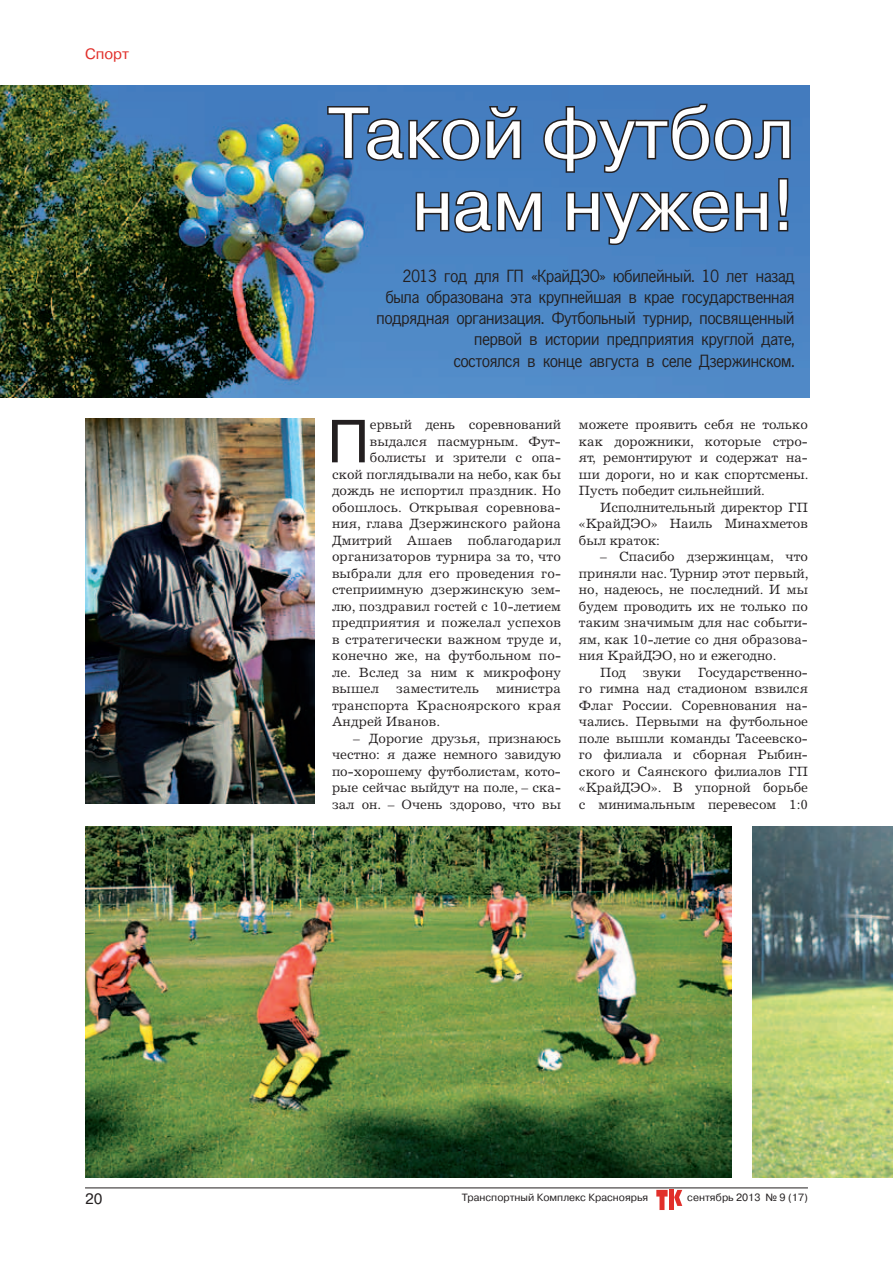
<style>
.page{position:relative;width:893px;height:1263px;background:#fff}
.page>*{position:absolute;margin:0;border:0;box-sizing:border-box;transform-origin:0 0}
.t1{font:72px/72px "zn Pragmatica";color:#fff;text-align:right}
.t2{font:60.6px "zn Pragmatica";color:#231f20}
.t3{font:18px/21px "zn News Gothic";color:#231f20;text-align:right}
.t4{font:15px "zn Pragmatica";color:#e12f2a}
.t5{font:15px "zn Pragmatica";color:#231f20}
.t6{font:13.5px/16.5px "zn Excelsior";color:#231f20;text-align:justify}
.t7{font:10.5px "zn Pragmatica";color:#231f20}
</style>
<div class="page">
<img style="left:0;top:85px;width:810px;height:313px">
<hr style="left:85px;top:1187px;width:723px;height:1px;background:#231f20">
<svg style="left:656px;top:1190px;width:12px;height:20px"></svg>
<div style="left:669px;top:1190px;width:5px;height:20px;background:#e12f2a"></div>
<svg style="left:674px;top:1190px;width:8px;height:16px"></svg>
<svg style="left:326px;top:101px;width:466px;height:297px"></svg>
<img style="left:85px;top:826px;width:647px;height:352px">
<img style="left:85px;top:419px;width:229px;height:385px">
<img style="left:753px;top:826px;width:140px;height:352px">
<p class="t4" style="left:85px;top:46px;width:46px">Спорт</p>
<h1 class="t1" style="left:328px;top:98px;width:468px">Такой футбол нам нужен!</h1>
<p class="t3" style="left:376px;top:266px;width:420px">2013 год для ГП «КрайДЭО» юбилейный. 10 лет назад была образована эта крупнейшая в крае государственная подрядная организация. Футбольный турнир, посвященный первой в истории предприятия круглой дате,<br>состоялся в конце августа в селе Дзержинском.</p>
<h2 class="t2" style="left:327px;top:409px;width:45px">П</h2>
<p class="t6" style="left:370px;top:416px;width:193px">ервый день соревнований</p>
<p class="t6" style="left:370px;top:433px;width:193px">выдался пасмурным. Фут-</p>
<p class="t6" style="left:370px;top:449px;width:193px">болисты и зрители с опа-</p>
<p class="t6" style="left:332px;top:466px;width:230px">ской поглядывали на небо, как бы</p>
<p class="t6" style="left:332px;top:482px;width:230px">дождь не испортил праздник. Но</p>
<p class="t6" style="left:332px;top:499px;width:230px">обошлось. Открывая соревнова-</p>
<p class="t6" style="left:332px;top:515px;width:230px">ния, глава Дзержинского района</p>
<p class="t6" style="left:332px;top:532px;width:230px">Дмитрий Ашаев поблагодарил</p>
<p class="t6" style="left:332px;top:548px;width:230px">организаторов турнира за то, что</p>
<p class="t6" style="left:332px;top:565px;width:230px">выбрали для его проведения го-</p>
<p class="t6" style="left:332px;top:581px;width:230px">степриимную дзержинскую зем-</p>
<p class="t6" style="left:332px;top:598px;width:230px">лю, поздравил гостей с 10-летием</p>
<p class="t6" style="left:332px;top:614px;width:230px">предприятия и пожелал успехов</p>
<p class="t6" style="left:332px;top:631px;width:231px">в стратегически важном труде и,</p>
<p class="t6" style="left:332px;top:647px;width:230px">конечно же, на футбольном по-</p>
<p class="t6" style="left:332px;top:664px;width:230px">ле. Вслед за ним к микрофону</p>
<p class="t6" style="left:332px;top:680px;width:49px">вышел</p>
<p class="t6" style="left:396px;top:680px;width:84px">заместитель</p>
<p class="t6" style="left:332px;top:680px;width:230px;text-indent:164px">министра транспорта Красноярского края Андрей Иванов.</p>
<p class="t6" style="left:332px;top:730px;width:230px;text-indent:21px">– Дорогие друзья, признаюсь честно: я даже немного завидую по-хорошему футболистам, кото&shy;рые сейчас выйдут на поле, – ска&shy;зал он. – Очень здорово, что вы</p>
<p class="t6" style="left:579px;top:416px;width:231px">можете проявить себя не только как дорожники, которые стро&shy;ят, ремонтируют и содержат на&shy;ши дороги, но и как спортсмены.<br>Пусть победит сильнейший.</p>
<p class="t6" style="left:579px;top:499px;width:230px;text-indent:21px">Исполнительный директор ГП «КрайДЭО» Наиль Минахметов был краток:</p>
<p class="t6" style="left:600px;top:548px;width:209px">– Спасибо дзержинцам, что</p>
<p class="t6" style="left:579px;top:565px;width:231px">приняли нас. Турнир этот первый,</p>
<p class="t6" style="left:579px;top:581px;width:230px">но, надеюсь, не последний. И мы</p>
<p class="t6" style="left:579px;top:598px;width:230px">будем проводить их не только по</p>
<p class="t6" style="left:579px;top:614px;width:230px">таким значимым для нас событи-</p>
<p class="t6" style="left:579px;top:631px;width:230px">ям, как 10-летие со дня образова-</p>
<p class="t6" style="left:579px;top:647px;width:199px">ния КрайДЭО, но и ежегодно.</p>
<p class="t6" style="left:600px;top:664px;width:27px">Под</p>
<p class="t6" style="left:643px;top:664px;width:40px">звуки</p>
<p class="t6" style="left:579px;top:664px;width:230px;text-indent:119px">Государственно&shy;го гимна над стадионом взвился Флаг России. Соревнования на&shy;чались. Первыми на футбольное поле вышли команды Тасеевско&shy;го филиала и сборная Рыбин&shy;ского и Саянского филиалов ГП «КрайДЭО». В упорной борьбе с минимальным перевесом 1:0</p>
<p class="t5" style="left:85px;top:1191px;width:19px">20</p>
<p class="t7" style="left:462px;top:1192px;width:188px">Транспортный Комплекс Красноярья</p>
<p class="t7" style="left:687px;top:1192px;width:122px">сентябрь 2013 № 9 (17)</p>
</div>
